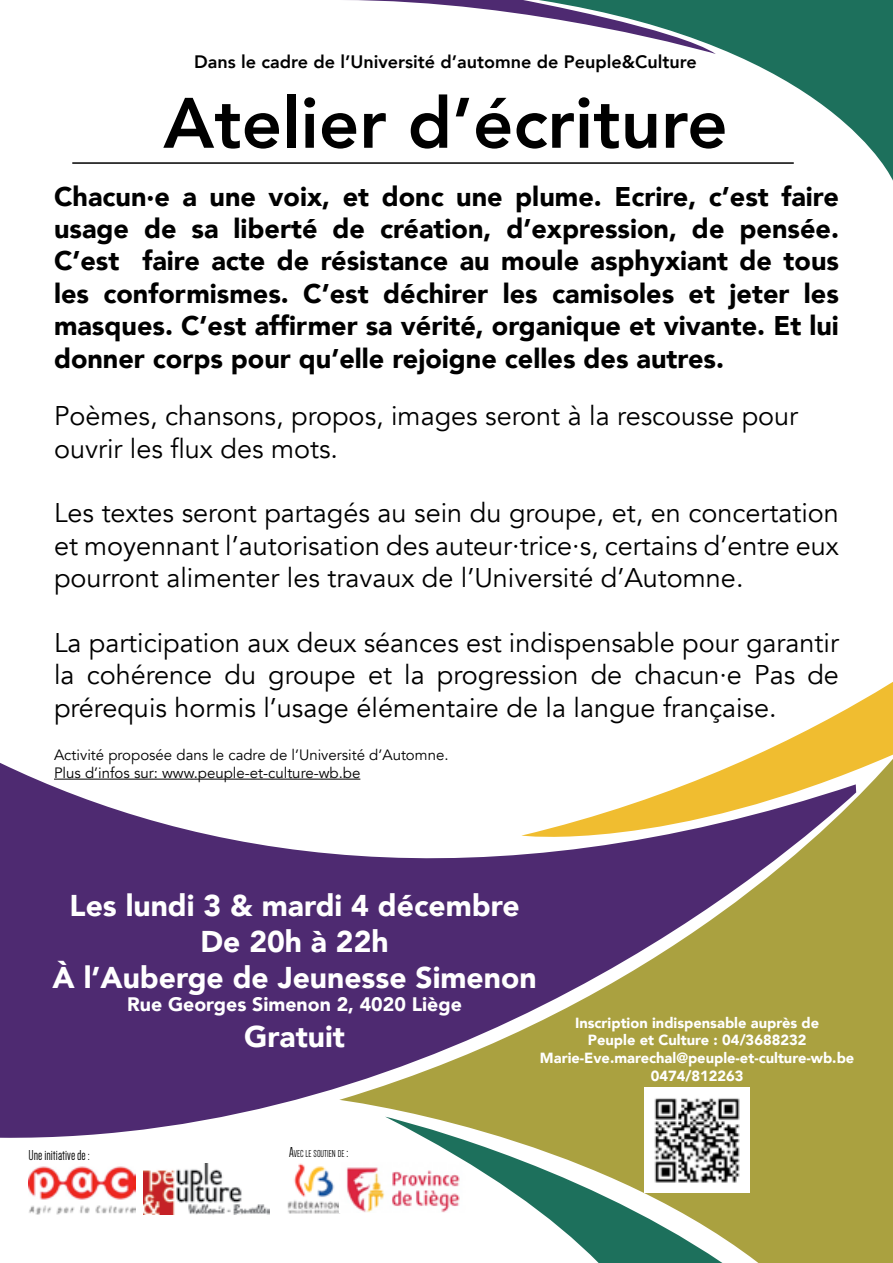
<style>
.page{position:relative;width:893px;height:1263px;background:#fff}
.page>*{position:absolute;margin:0;border:0;box-sizing:border-box;transform-origin:0 0}
.t1{font:800 70.5px "Avenir";color:#000}
.t2{font:900 30px/36px "Avenir";color:#fff;text-align:center}
.t3{font:27px/32.4px "Avenir";color:#000;text-align:justify}
.t4{font:900 27px/32.4px "Avenir";color:#000;text-align:justify}
.t5{font:900 19.5px "Avenir";color:#fff}
.t6{font:800 18px "Avenir";color:#000}
.t7{font:15px/18px "Avenir";color:#000}
.t8{font:14.85px "Dense";color:#000}
.t9{font:900 14.7px/17.5px "Avenir";color:#fff;text-align:center}
.t10{font:10.35px "Dense";color:#000}
.s1{font-size:14.85px}
</style>
<div class="page">
<svg style="left:0;top:763px;width:339px;height:375px;fill:#4e2a71"></svg>
<svg style="left:339px;top:778px;width:554px;height:485px;background:#98886b"></svg>
<svg style="left:385px;top:1117px;width:337px;height:146px"></svg>
<img style="left:143px;top:1164px;width:126px;height:50px">
<img style="left:28px;top:1166px;width:108px;height:49px">
<img style="left:287px;top:1163px;width:54px;height:51px">
<svg style="left:521px;top:682px;width:372px;height:171px"></svg>
<hr style="left:54px;top:779px;width:306px;height:1px;background:#000">
<svg style="left:716px;top:0;width:177px;height:181px;fill:#1d705c"></svg>
<svg style="left:348px;top:0;width:368px;height:54px"></svg>
<img style="left:339px;top:1162px;width:126px;height:50px">
<img style="left:644px;top:1087px;width:106px;height:106px">
<hr style="left:72px;top:162px;width:722px;height:2px;background:#000">
<p class="t6" style="left:194px;top:48px;width:504px">Dans le cadre de l’Université d’automne de Peuple&amp;Culture</p>
<h1 class="t1" style="left:163px;top:68px;width:566px">Atelier d’écriture</h1>
<p class="t4" style="left:54px;top:179px;width:786px">Chacun·e a une voix, et donc une plume. Ecrire, c’est faire usage de sa liberté de création, d’expression, de pensée.<br>C’est faire acte de résistance au moule asphyxiant de tous les conformismes. C’est déchirer les camisoles et jeter les masques. C’est affirmer sa vérité, organique et vivante. Et lui donner corps pour qu’elle rejoigne celles des autres.</p>
<p class="t3" style="left:54px;top:400px;width:746px">Poèmes, chansons, propos, images seront à la rescousse pour ouvrir les flux des mots.</p>
<p class="t3" style="left:54px;top:497px;width:786px">Les textes seront partagés au sein du groupe, et, en concertation et moyennant l’autorisation des auteur·trice·s, certains d’entre eux pourront alimenter les travaux de l’Université d’Automne.</p>
<p class="t3" style="left:54px;top:627px;width:786px">La participation aux deux séances est indispensable pour garantir la cohérence du groupe et la progression de chacun·e Pas de prérequis hormis l’usage élémentaire de la langue française.</p>
<p class="t7" style="left:54px;top:746px;width:396px">Activité proposée dans le cadre de l’Université d’Automne.<br>Plus d’infos sur: www.peuple-et-culture-wb.be</p>
<p class="t2" style="left:53px;top:887px;width:485px">Les lundi 3 &amp; mardi 4 décembre<br>De 20h à 22h<br>à l’Auberge de Jeunesse Simenon</p>
<p class="t5" style="left:127px;top:988px;width:336px">Rue Georges Simenon 2, 4020 Liège</p>
<p class="t2" style="left:244px;top:1018px;width:103px">Gratuit</p>
<p class="t9" style="left:540px;top:1013px;width:316px">Inscription indispensable auprès de<br>Peuple et Culture : 04/3688232<br>Marie-Eve.marechal@peuple-et-culture-wb.be<br>0474/812263</p>
<p class="t8" style="left:28px;top:1148px;width:63px">Une initiative de :</p>
<p class="t10" style="left:289px;top:1149px;width:61px"><span class="s1">A</span>VEC LE SOUTIEN DE <span class="s1">:</span></p>
</div>
